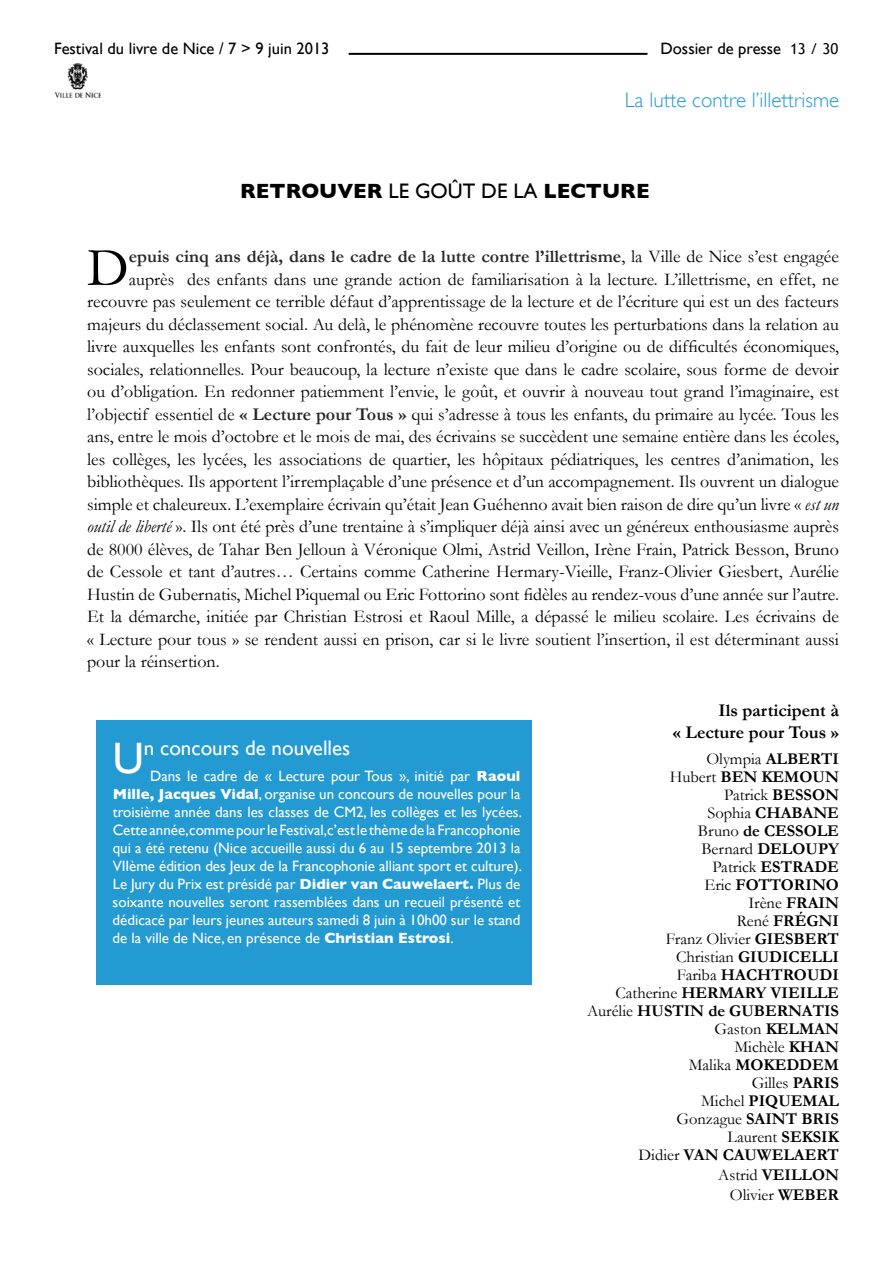
<style>
.page{position:relative;width:893px;height:1263px;background:#fff}
.page>*{position:absolute;margin:0;border:0;box-sizing:border-box;transform-origin:0 0}
.t1{font:54.15px "Garamond";color:#000}
.t2{font:300 21px "Gill Sans";color:#249ad2}
.t3{font:700 21px "Gill Sans";color:#000}
.t4{font:21px "Gill Sans";color:#fff}
.t5{font:18px "Garamond";color:#000}
.t6{font:700 18px "Garamond";color:#28282a}
.t7{font:700 18px/21.6px "Garamond";color:#000;text-align:right}
.t8{font:700 16.5px/18px "Garamond";color:#000;text-align:right}
.t9{font:16.5px/19.8px "Garamond";color:#000}
.t10{font:16.5px "Gill Sans";color:#000}
.t11{font:15px/18px "Gill Sans";color:#fff;text-align:justify}
.t12{font:15px "Trebuchet MS";color:#000}
.s1{font-weight:400}
.s2{font-weight:400;color:#000}
.s3{font-weight:700;color:#28282a}
.s4{font-style:italic}
.s5{font-size:43.95px}
.s6{font-weight:700}
</style>
<div class="page">
<img style="left:55px;top:64px;width:45px;height:34px">
<hr style="left:349px;top:53px;width:298px;height:1px;background:#000">
<div style="left:97px;top:720px;width:435px;height:265px;background:#249ad2"></div>
<p class="t10" style="left:54px;top:39px;width:277px">Festival du livre de Nice / 7 &gt; 9 juin 2013</p>
<p class="t10" style="left:660px;top:38px;width:122px">Dossier de presse</p>
<p class="t2" style="left:625px;top:88px;width:216px">La lutte contre l’illettrisme</p>
<p class="t12" style="left:790px;top:40px;width:50px">13 / 30</p>
<p class="t3" style="left:240px;top:178px;width:411px">RETROUVER <span class="s1">LE GOÛT DE LA</span> LECTURE</p>
<h1 class="t1" style="left:87px;top:235px;width:43px">D</h1>
<p class="t6" style="left:129px;top:246px;width:712px">EPUIS CINQ ANS DÉJÀ, DANS LE CADRE DE LA LUTTE CONTRE L’ILLETTRISME<span class="s2">, la Ville de Nice s’est engagée</span></p>
<p class="t5" style="left:129px;top:268px;width:712px">auprès des enfants dans une grande action de familiarisation à la lecture. L’illettrisme, en effet, ne</p>
<p class="t5" style="left:87px;top:291px;width:753px">recouvre pas seulement ce terrible défaut d’apprentissage de la lecture et de l’écriture qui est un des facteurs</p>
<p class="t5" style="left:87px;top:313px;width:753px">majeurs du déclassement social. Au delà, le phénomène recouvre toutes les perturbations dans la relation au</p>
<p class="t5" style="left:87px;top:336px;width:753px">livre auxquelles les enfants sont confrontés, du fait de leur milieu d’origine ou de difficultés économiques,</p>
<p class="t5" style="left:87px;top:358px;width:753px">sociales, relationnelles. Pour beaucoup, la lecture n’existe que dans le cadre scolaire, sous forme de devoir</p>
<p class="t5" style="left:87px;top:381px;width:753px">ou d’obligation. En redonner patiemment l’envie, le goût, et ouvrir à nouveau tout grand l’imaginaire, est</p>
<p class="t5" style="left:87px;top:403px;width:753px">l’objectif essentiel de <span class="s3">« LECTURE POUR TOUS »</span> qui s’adresse à tous les enfants, du primaire au lycée. Tous les</p>
<p class="t5" style="left:87px;top:426px;width:753px">ans, entre le mois d’octobre et le mois de mai, des écrivains se succèdent une semaine entière dans les écoles,</p>
<p class="t5" style="left:87px;top:448px;width:753px">les collèges, les lycées, les associations de quartier, les hôpitaux pédiatriques, les centres d’animation, les</p>
<p class="t5" style="left:87px;top:471px;width:753px">bibliothèques. Ils apportent l’irremplaçable d’une présence et d’un accompagnement. Ils ouvrent un dialogue</p>
<p class="t5" style="left:87px;top:493px;width:753px">simple et chaleureux. L’exemplaire écrivain qu’était Jean Guéhenno avait bien raison de dire qu’un livre « <span class="s4">est un</span></p>
<p class="t5" style="left:87px;top:516px;width:753px"><span class="s4">outil de liberté</span> ». Ils ont été près d’une trentaine à s’impliquer déjà ainsi avec un généreux enthousiasme auprès</p>
<p class="t5" style="left:87px;top:538px;width:753px">de 8000 élèves, de Tahar Ben Jelloun à Véronique Olmi, Astrid Veillon, Irène Frain, Patrick Besson, Bruno</p>
<p class="t5" style="left:87px;top:561px;width:753px">de Cessole et tant d’autres… Certains comme Catherine Hermary-Vieille, Franz-Olivier Giesbert, Aurélie</p>
<p class="t5" style="left:87px;top:583px;width:753px">Hustin de Gubernatis, Michel Piquemal ou Eric Fottorino sont fidèles au rendez-vous d’une année sur l’autre.</p>
<p class="t5" style="left:87px;top:606px;width:753px">Et la démarche, initiée par Christian Estrosi et Raoul Mille, a dépassé le milieu scolaire. Les écrivains de</p>
<p class="t5" style="left:87px;top:628px;width:753px">« Lecture pour tous » se rendent aussi en prison, car si le livre soutient l’insertion, il est déterminant aussi</p>
<p class="t5" style="left:87px;top:651px;width:134px">pour la réinsertion.</p>
<p class="t4" style="left:113px;top:735px;width:239px"><span class="s5">U</span>n concours de nouvelles</p>
<p class="t11" style="left:113px;top:767px;width:411px;text-indent:37px">Dans le cadre de « Lecture pour Tous », initié par <span class="s6">Raoul Mille, Jacques Vidal</span>, organise un concours de nouvelles pour la troisième année dans les classes de CM2, les collèges et les lycées.<br>Cette année,comme pour le Festival,c’est le thème de la Francophonie qui a été retenu (Nice accueille aussi du 6 au 15 septembre 2013 la VIIème édition des Jeux de la Francophonie alliant sport et culture).<br>Le Jury du Prix est présidé par <span class="s6">Didier van Cauwelaert.</span> Plus de soixante nouvelles seront rassemblées dans un recueil présenté et dédicacé par leurs jeunes auteurs samedi 8 juin à 10h00 sur le stand de la ville de Nice, en présence de <span class="s6">Christian Estrosi</span>.</p>
<p class="t7" style="left:673px;top:699px;width:168px">ILS PARTICIPENT À<br>« LECTURE POUR TOUS »</p>
<p class="t8" style="left:670px;top:750px;width:118px"><span class="s1">Olympia</span> ALBERTI<br><span class="s1">Hubert</span> BEN KEMO</p>
<p class="t8" style="left:812px;top:768px;width:23px">UN</p>
<p class="t9" style="left:724px;top:785px;width:72px">Patrick <span class="s6">BESSON</span></p>
<p class="t8" style="left:707px;top:804px;width:72px"><span class="s1">Sophia</span> CHABANE</p>
<p class="t8" style="left:698px;top:822px;width:89px"><span class="s1">Bruno</span> DE CESSOLE</p>
<p class="t9" style="left:701px;top:839px;width:82px">Bernard <span class="s6">DELO</span></p>
<p class="t8" style="left:805px;top:840px;width:24px">UPY</p>
<p class="t9" style="left:712px;top:857px;width:72px">Patrick <span class="s6">ESTRAD</span></p>
<p class="t8" style="left:827px;top:858px;width:13px">E</p>
<p class="t8" style="left:704px;top:876px;width:54px"><span class="s1">Eric</span> FOTTORINO</p>
<p class="t9" style="left:748px;top:893px;width:60px">Irène <span class="s6">FRAIN</span></p>
<p class="t8" style="left:737px;top:912px;width:59px"><span class="s1">René</span> FRÉGNI</p>
<p class="t9" style="left:666px;top:929px;width:113px">Franz Olivier <span class="s6">GIESBERT</span></p>
<p class="t8" style="left:676px;top:948px;width:104px"><span class="s1">Christian</span> GIUDICELLI</p>
<p class="t8" style="left:677px;top:966px;width:72px"><span class="s1">Fariba</span> HACHTRO</p>
<p class="t8" style="left:807px;top:966px;width:23px">UDI</p>
<p class="t9" style="left:615px;top:983px;width:94px">Catherine <span class="s6">HERMARY</span></p>
<p class="t8" style="left:771px;top:984px;width:22px">VIEILLE</p>
<p class="t8" style="left:587px;top:1002px;width:179px"><span class="s1">Aurélie</span> HUSTIN DE GUBERNATIS</p>
<p class="t9" style="left:715px;top:1019px;width:76px">Gaston <span class="s6">KELMAN</span></p>
<p class="t9" style="left:734px;top:1037px;width:80px">Michèle <span class="s6">KHAN</span></p>
<p class="t8" style="left:689px;top:1056px;width:76px"><span class="s1">Malika</span> MOKEDDEM</p>
<p class="t9" style="left:752px;top:1073px;width:61px">Gilles <span class="s6">PARIS</span></p>
<p class="t8" style="left:701px;top:1092px;width:103px"><span class="s1">Michel</span> PIQUEMAL</p>
<p class="t8" style="left:676px;top:1110px;width:146px"><span class="s1">Gonzague</span> SAINT BRIS</p>
<p class="t9" style="left:728px;top:1127px;width:74px">Laurent <span class="s6">SEKSIK</span></p>
<p class="t8" style="left:639px;top:1146px;width:132px"><span class="s1">Didier</span> VAN CAUWELAERT</p>
<p class="t9" style="left:730px;top:1165px;width:76px;text-indent:-12px">Astrid <span class="s6">VEILLON<br></span>Olivier <span class="s6">WEBER</span></p>
</div>
